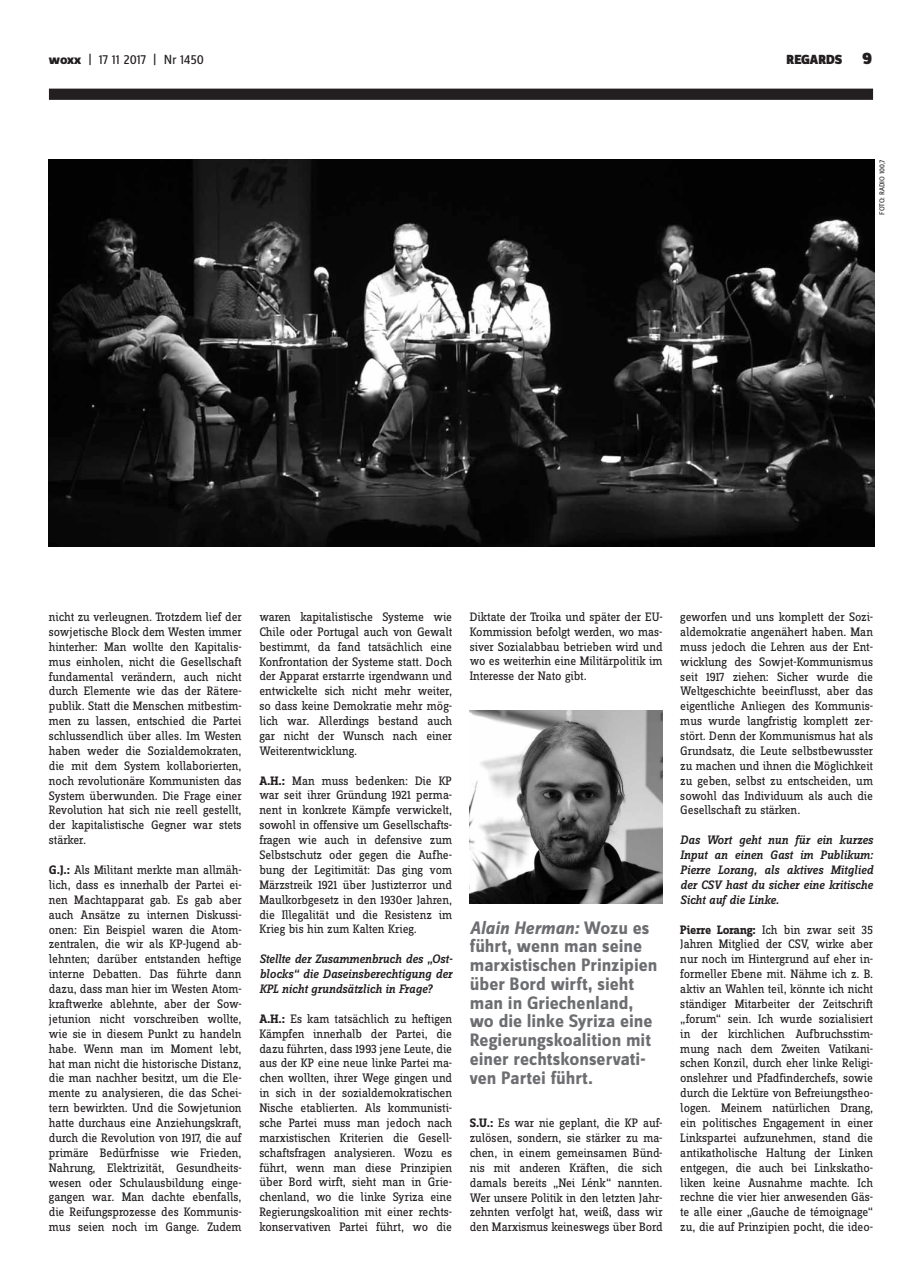
<style>
.page{position:relative;width:922px;height:1276px;background:#fff}
.page>*{position:absolute;margin:0;border:0;box-sizing:border-box;transform-origin:0 0}
.t1{font:700 18.75px/18.8px "Zine Sans Dis";color:#6d6e71}
.t2{font:13.75px "Zine Sans Dis";letter-spacing:-.01em;color:#231f20}
.t3{font:900 13.75px "Zine Sans Dis";letter-spacing:-.01em;color:#231f20}
.t4{font:12.75px/14.9px "Zine Slab Dis";letter-spacing:-.01em;color:#231f20;text-align:justify}
.t5{font:italic 500 12.75px/14.9px "Zine Slab Dis";letter-spacing:-.01em;color:#231f20;text-align:justify}
.t6{font:7.5px "Zine Sans Dis";color:#231f20}
.s1{font-weight:800}
.s2{font-size:17.5px}
.s3{font-weight:700}
.s4{font-style:italic}
</style>
<div class="page">
<div style="left:49px;top:89px;width:823px;height:11px;background:#231f20"></div>
<img style="left:49px;top:159px;width:825px;height:387px">
<img style="left:469px;top:710px;width:193px;height:194px">
<p class="t2" style="left:49px;top:53px;width:156px"><span class="s1">woxx</span> | 17 11 2017 | Nr 1450</p>
<p class="t3" style="left:786px;top:53px;width:87px">REGARDS <span class="s2">9</span></p>
<p class="t6" style="left:877px;top:215px;width:57px;rotate:-90deg">Foto: radi o 100,7</p>
<p class="t4" style="left:49px;top:610px;width:194px">nicht zu verleugnen. Trotzdem lief der sowjetische Block dem Westen immer hinterher: Man wollte den Kapitalis&shy;mus einholen, nicht die Gesellschaft fundamental verändern, auch nicht durch Elemente wie das der Rätere&shy;publik. Statt die Menschen mitbestim&shy;men zu lassen, entschied die Partei schlussendlich über alles. Im Westen haben weder die Sozialdemokraten, die mit dem System kollaborierten, noch revolutionäre Kommunisten das System überwunden. Die Frage einer Revolution hat sich nie reell gestellt, der kapitalistische Gegner war stets stärker.</p>
<p class="t4" style="left:49px;top:863px;width:194px"><span class="s3">G.J.:</span> Als Militant merkte man allmäh&shy;lich, dass es innerhalb der Partei ei&shy;nen Machtapparat gab. Es gab aber auch Ansätze zu internen Diskussi&shy;onen: Ein Beispiel waren die Atom&shy;zentralen, die wir als KP-Jugend ab&shy;lehnten; darüber entstanden heftige interne Debatten. Das führte dann dazu, dass man hier im Westen Atom&shy;kraftwerke ablehnte, aber der Sow&shy;jetunion nicht vorschreiben wollte, wie sie in diesem Punkt zu handeln habe. Wenn man im Moment lebt, hat man nicht die historische Distanz, die man nachher besitzt, um die Ele&shy;mente zu analysieren, die das Schei&shy;tern bewirkten. Und die Sowjetunion hatte durchaus eine Anziehungskraft, durch die Revolution von 1917, die auf primäre Bedürfnisse wie Frieden, Nahrung, Elektrizität, Gesundheits&shy;wesen oder Schulausbildung einge&shy;gangen war. Man dachte ebenfalls, die Reifungsprozesse des Kommunis&shy;mus seien noch im Gange. Zudem</p>
<p class="t4" style="left:259px;top:610px;width:194px">waren kapitalistische Systeme wie Chile oder Portugal auch von Gewalt bestimmt, da fand tatsächlich eine Konfrontation der Systeme statt. Doch der Apparat erstarrte irgendwann und entwickelte sich nicht mehr weiter, so dass keine Demokratie mehr mög&shy;lich war. Allerdings bestand auch gar nicht der Wunsch nach einer Weiterentwicklung.</p>
<p class="t4" style="left:259px;top:773px;width:194px"><span class="s3">A.H.:</span> Man muss bedenken: Die KP war seit ihrer Gründung 1921 perma&shy;nent in konkrete Kämpfe verwickelt, sowohl in offensive um Gesellschafts&shy;fragen wie auch in defensive zum Selbstschutz oder gegen die Aufhe&shy;bung der Legitimität: Das ging vom Märzstreik 1921 über Justizterror und Maulkorbgesetz in den 1930er Jahren, die Illegalität und die Resistenz im Krieg bis hin zum Kalten Krieg.</p>
<p class="t5" style="left:259px;top:951px;width:194px">Stellte der Zusammenbruch des „Ost&shy;blocks“ die Daseinsberechtigung der KPL nicht grundsätzlich in Frage?</p>
<p class="t4" style="left:259px;top:1012px;width:194px"><span class="s3">A.H.:</span> Es kam tatsächlich zu heftigen Kämpfen innerhalb der Partei, die dazu führten, dass 1993 jene Leute, die aus der KP eine neue linke Partei ma&shy;chen wollten, ihrer Wege gingen und in sich in der sozialdemokratischen Nische etablierten. Als kommunisti&shy;sche Partei muss man jedoch nach marxistischen Kriterien die Gesell&shy;schaftsfragen analysieren. Wozu es führt, wenn man diese Prinzipien über Bord wirft, sieht man in Grie&shy;chenland, wo die linke Syriza eine Regierungskoalition mit einer rechts&shy;konservativen Partei führt, wo die</p>
<p class="t4" style="left:469px;top:610px;width:194px">Diktate der Troika und später der EU-Kommission befolgt werden, wo mas&shy;siver Sozialabbau betrieben wird und wo es weiterhin eine Militärpolitik im Interesse der Nato gibt.</p>
<h1 class="t1" style="left:469px;top:919px;width:189px"><span class="s4">Alain Herman:</span> Wozu es führt, wenn man seine marxistischen Prinzipien über Bord wirft, sieht man in Griechenland, wo die linke Syriza eine<br>Regierungskoalition mit einer rechtskonservati&shy;ven Partei führt.</h1>
<p class="t4" style="left:469px;top:1116px;width:194px"><span class="s3">S.U.:</span> Es war nie geplant, die KP auf&shy;zulösen, sondern, sie stärker zu ma&shy;chen, in einem gemeinsamen Bünd&shy;nis mit anderen Kräften, die sich damals bereits „Nei Lénk“ nannten.<br>Wer unsere Politik in den letzten Jahr&shy;zehnten verfolgt hat, weiß, dass wir den Marxismus keineswegs über Bord</p>
<p class="t4" style="left:680px;top:610px;width:194px">geworfen und uns komplett der Sozi&shy;aldemokratie angenähert haben. Man muss jedoch die Lehren aus der Ent&shy;wicklung des Sowjet-Kommunismus seit 1917 ziehen: Sicher wurde die Weltgeschichte beeinflusst, aber das eigentliche Anliegen des Kommunis&shy;mus wurde langfristig komplett zer&shy;stört. Denn der Kommunismus hat als Grundsatz, die Leute selbstbewusster zu machen und ihnen die Möglichkeit zu geben, selbst zu entscheiden, um sowohl das Individuum als auch die Gesellschaft zu stärken.</p>
<p class="t5" style="left:680px;top:832px;width:194px">Das Wort geht nun für ein kurzes Input an einen Gast im Publikum:<br>Pierre Lorang, als aktives Mitglied der CSV hast du sicher eine kritische Sicht auf die Linke.</p>
<p class="t4" style="left:680px;top:922px;width:194px"><span class="s3">Pierre Lorang:</span> Ich bin zwar seit 35<br>Jahren Mitglied der CSV, wirke aber nur noch im Hintergrund auf eher in&shy;formeller Ebene mit. Nähme ich z. B. aktiv an Wahlen teil, könnte ich nicht ständiger Mitarbeiter der Zeitschrift „forum“ sein. Ich wurde sozialisiert in der kirchlichen Aufbruchsstim&shy;mung nach dem Zweiten Vatikani&shy;schen Konzil, durch eher linke Religi&shy;onslehrer und Pfadfinderchefs, sowie durch die Lektüre von Befreiungstheo&shy;logen. Meinem natürlichen Drang, ein politisches Engagement in einer Linkspartei aufzunehmen, stand die antikatholische Haltung der Linken entgegen, die auch bei Linkskatho&shy;liken keine Ausnahme machte. Ich rechne die vier hier anwesenden Gäs&shy;te alle einer „Gauche de témoignage“ zu, die auf Prinzipien pocht, die ideo-</p>
</div>
